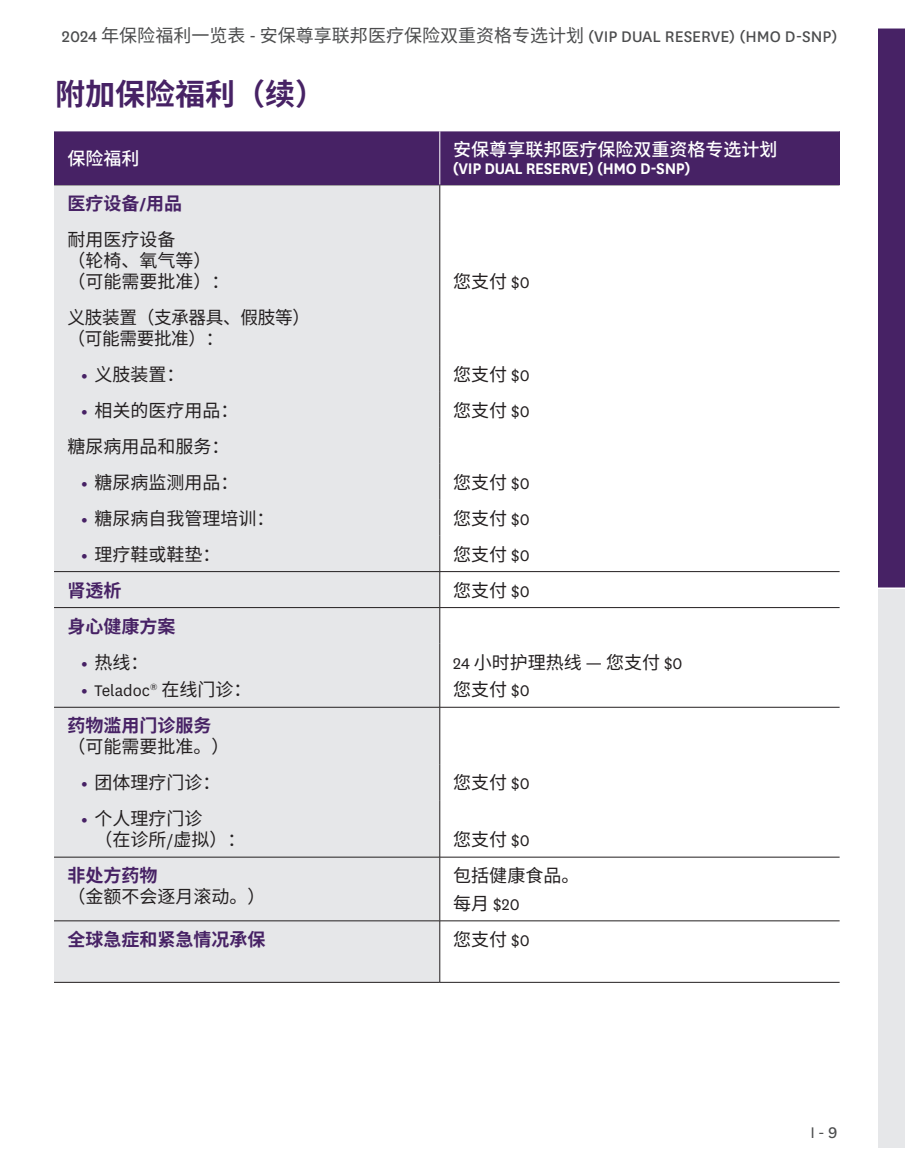
<style>
.page{position:relative;width:905px;height:1175px;background:#fff}
.page>*{position:absolute;margin:0;border:0;box-sizing:border-box;transform-origin:0 0}
.t1{font:700 30px "Noto Sans CJ Ksc";color:#472265}
.t2{font:18px/21px "Noto Sans CJ Ksc";color:#231f20}
.t3{font:18px "National";color:#4b4c4d}
.t4{font:600 18px/18px "National";letter-spacing:-.02em;color:#fff;scale:.96 1}
.t5{font:700 18px "Noto Sans CJ Ksc";color:#472265}
.t6{font:18px/21px "Noto Sans CJ Ksc";letter-spacing:-.02em;color:#231f20}
.t7{font:18px "National";color:#231f20}
.t8{font:500 18px "Noto Sans CJ Ksc";color:#fff}
.t9{font:18px "National";color:#4b4c4d}
.s1{font-family:"Noto Sans CJ Ksc"}
.s2{font-family:"Noto Sans CJ Ksc";font-weight:500}
.s3{font-family:"National"}
.s4{font-family:"National";font-weight:800;color:#472265}
.s5{font-weight:800;color:#472265}
.s6{font-style:inherit}
</style>
<div class="page">
<div style="left:878px;top:28px;width:26px;height:560px;background:#472265"></div>
<div style="left:878px;top:588px;width:26px;height:560px;background:#e6e7e9"></div>
<hr style="left:878px;top:587px;width:26px;height:2px;background:#fff">
<div style="left:54px;top:185px;width:386px;height:36px;background:#e6e7e9"></div>
<div style="left:54px;top:221px;width:386px;height:78px;background:#e6e7e9"></div>
<div style="left:54px;top:299px;width:386px;height:57px;background:#e6e7e9"></div>
<div style="left:54px;top:356px;width:386px;height:36px;background:#e6e7e9"></div>
<div style="left:54px;top:392px;width:386px;height:36px;background:#e6e7e9"></div>
<div style="left:54px;top:428px;width:386px;height:36px;background:#e6e7e9"></div>
<div style="left:54px;top:464px;width:386px;height:36px;background:#e6e7e9"></div>
<div style="left:54px;top:500px;width:386px;height:35px;background:#e6e7e9"></div>
<div style="left:54px;top:535px;width:386px;height:36px;background:#e6e7e9"></div>
<div style="left:54px;top:571px;width:386px;height:36px;background:#e6e7e9"></div>
<div style="left:54px;top:607px;width:386px;height:36px;background:#e6e7e9"></div>
<div style="left:54px;top:643px;width:386px;height:64px;background:#e6e7e9"></div>
<div style="left:54px;top:707px;width:386px;height:57px;background:#e6e7e9"></div>
<div style="left:54px;top:764px;width:386px;height:36px;background:#e6e7e9"></div>
<div style="left:54px;top:800px;width:386px;height:57px;background:#e6e7e9"></div>
<div style="left:54px;top:857px;width:386px;height:63px;background:#e6e7e9"></div>
<div style="left:54px;top:920px;width:386px;height:62px;background:#e6e7e9"></div>
<hr style="left:54px;top:571px;width:386px;height:1px;background:#231f20">
<hr style="left:440px;top:571px;width:399px;height:1px;background:#231f20">
<hr style="left:54px;top:607px;width:386px;height:1px;background:#231f20">
<hr style="left:440px;top:607px;width:399px;height:1px;background:#231f20">
<hr style="left:54px;top:707px;width:386px;height:1px;background:#231f20">
<hr style="left:440px;top:707px;width:399px;height:1px;background:#231f20">
<hr style="left:54px;top:857px;width:386px;height:1px;background:#231f20">
<hr style="left:440px;top:857px;width:399px;height:1px;background:#231f20">
<hr style="left:54px;top:920px;width:386px;height:1px;background:#231f20">
<hr style="left:440px;top:920px;width:399px;height:1px;background:#231f20">
<hr style="left:54px;top:982px;width:386px;height:1px;background:#231f20">
<hr style="left:440px;top:982px;width:399px;height:1px;background:#231f20">
<hr style="left:439px;top:185px;width:1px;height:36px;background:#231f20">
<hr style="left:439px;top:221px;width:1px;height:78px;background:#231f20">
<hr style="left:439px;top:299px;width:1px;height:57px;background:#231f20">
<hr style="left:439px;top:356px;width:1px;height:36px;background:#231f20">
<hr style="left:439px;top:392px;width:1px;height:36px;background:#231f20">
<hr style="left:439px;top:428px;width:1px;height:36px;background:#231f20">
<hr style="left:439px;top:464px;width:1px;height:36px;background:#231f20">
<hr style="left:439px;top:500px;width:1px;height:35px;background:#231f20">
<hr style="left:439px;top:535px;width:1px;height:36px;background:#231f20">
<hr style="left:439px;top:572px;width:1px;height:35px;background:#231f20">
<hr style="left:439px;top:608px;width:1px;height:35px;background:#231f20">
<hr style="left:439px;top:643px;width:1px;height:64px;background:#231f20">
<hr style="left:439px;top:707px;width:1px;height:57px;background:#231f20">
<hr style="left:439px;top:764px;width:1px;height:36px;background:#231f20">
<hr style="left:439px;top:800px;width:1px;height:57px;background:#231f20">
<hr style="left:439px;top:857px;width:1px;height:63px;background:#231f20">
<hr style="left:439px;top:921px;width:1px;height:61px;background:#231f20">
<div style="left:54px;top:131px;width:386px;height:54px;background:#472265"></div>
<div style="left:440px;top:131px;width:399px;height:54px;background:#472265"></div>
<hr style="left:439px;top:131px;width:1px;height:53px;background:#fff">
<p class="t3" style="left:62px;top:25px;width:777px">2024 <span class="s1">年保险福利一览表</span> - <span class="s1">安保尊享联邦医疗保险双重资格专选计划</span> (VIP DUAL RESERVE) (HMO D-SNP)</p>
<h1 class="t1" style="left:55px;top:77px;width:271px">附加保险福利（续）</h1>
<p class="t8" style="left:68px;top:148px;width:73px">保险福利</p>
<p class="t4" style="left:453px;top:140px;width:340px"><span class="s2">安保尊享联邦医疗保险双重资格专选计划</span>(VIP DUAL RESERVE) (HMO D-SNP)</p>
<p class="t5" style="left:68px;top:193px;width:116px">医疗设备<span class="s3">/</span>用品</p>
<p class="t2" style="left:68px;top:229px;width:163px">耐用医疗设备<br>（轮椅、氧气等）（可能需要批准）：</p>
<p class="t6" style="left:68px;top:307px;width:244px">义肢装置（支承器具、假肢等）（可能需要批准）：</p>
<p class="t2" style="left:81px;top:364px;width:105px"><span class="s4">•</span> 义肢装置：</p>
<p class="t2" style="left:81px;top:400px;width:159px"><span class="s4">•</span> 相关的医疗用品：</p>
<p class="t2" style="left:68px;top:436px;width:163px">糖尿病用品和服务：</p>
<p class="t2" style="left:81px;top:472px;width:159px"><span class="s4">•</span> 糖尿病监测用品：</p>
<p class="t2" style="left:81px;top:508px;width:195px"><span class="s4">•</span> 糖尿病自我管理培训：</p>
<p class="t2" style="left:81px;top:544px;width:141px"><span class="s4">•</span> 理疗鞋或鞋垫：</p>
<p class="t2" style="left:453px;top:271px;width:78px">您支付 <span class="s3">$0</span></p>
<p class="t2" style="left:453px;top:364px;width:78px">您支付 <span class="s3">$0</span></p>
<p class="t2" style="left:453px;top:400px;width:78px">您支付 <span class="s3">$0</span></p>
<p class="t2" style="left:453px;top:472px;width:78px">您支付 <span class="s3">$0</span></p>
<p class="t2" style="left:453px;top:508px;width:78px">您支付 <span class="s3">$0</span></p>
<p class="t2" style="left:453px;top:544px;width:78px">您支付 <span class="s3">$0</span></p>
<p class="t5" style="left:68px;top:580px;width:55px">肾透析</p>
<p class="t2" style="left:453px;top:580px;width:78px">您支付 <span class="s3">$0</span></p>
<p class="t5" style="left:68px;top:616px;width:109px">身心健康方案</p>
<p class="t2" style="left:81px;top:652px;width:69px"><span class="s4">•</span> 热线：</p>
<p class="t7" style="left:81px;top:679px;width:172px"><span class="s5">•</span> Teladoc<sup>®</sup> <span class="s1">在线门诊：</span></p>
<p class="t2" style="left:453px;top:652px;width:231px"><span class="s3">24</span> 小时护理热线 — 您支付 <span class="s3">$0</span></p>
<p class="t2" style="left:453px;top:679px;width:78px">您支付 <span class="s3">$0</span></p>
<p class="t5" style="left:67px;top:715px;width:146px">药物滥用门诊服务</p>
<p class="t2" style="left:67px;top:736px;width:164px">（可能需要批准。）</p>
<p class="t2" style="left:81px;top:772px;width:141px"><span class="s4">•</span> 团体理疗门诊：</p>
<p class="t2" style="left:94px;top:808px;width:152px;text-indent:-14px"><span class="s4">•</span> 个人理疗门诊<br>（在诊所<span class="s3">/</span>虚拟）：</p>
<p class="t5" style="left:67px;top:865px;width:92px">非处方药物</p>
<p class="t2" style="left:67px;top:886px;width:200px">（金额不会逐月滚动。）</p>
<p class="t2" style="left:453px;top:772px;width:78px">您支付 <span class="s3">$0</span></p>
<p class="t2" style="left:453px;top:829px;width:78px">您支付 <span class="s3">$0</span></p>
<p class="t2" style="left:453px;top:865px;width:127px">包括健康食品。</p>
<p class="t7" style="left:453px;top:892px;width:68px"><span class="s1">每月</span> $20</p>
<p class="t5" style="left:67px;top:929px;width:200px">全球急症和紧急情况承保</p>
<p class="t2" style="left:453px;top:929px;width:78px">您支付 <span class="s3">$0</span></p>
<p class="t9" style="left:810px;top:1121px;width:28px">I -<span class="s6">9</span></p>
</div>
